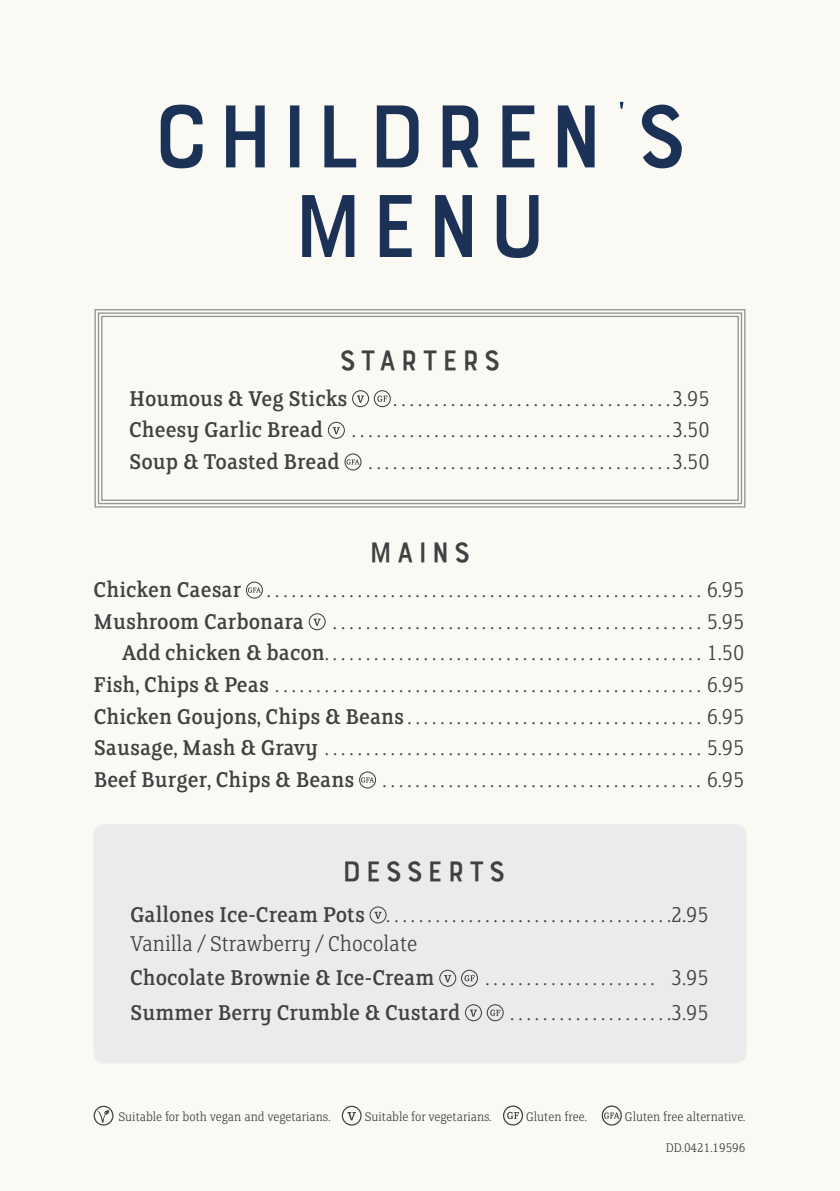
<style>
.page{position:relative;width:840px;height:1191px;background:#fff}
.page>*{position:absolute;margin:0;border:0;box-sizing:border-box;transform-origin:0 0}
.t1{font:99.6px/89.6px "Bourton Base Drop";letter-spacing:.03em;color:#1b3155;text-align:center}
.t2{font:32px "Bourton Base Drop";letter-spacing:.1em;color:#414042}
.t3{font:300 24px/31.6px "FS Clerkenwell";color:#414042;text-align:right}
.t4{font:24px "FS Clerkenwell";color:#414042}
.t5{font:300 14px "FS Clerkenwell";color:#414042}
.s1{font-weight:400}
</style>
<div class="page">
<div style="left:0;top:0;width:839px;height:1191px;background:#fbf9f4"></div>
<svg style="left:246px;top:581px;width:17px;height:17px"></svg>
<svg style="left:308px;top:613px;width:17px;height:17px"></svg>
<svg style="left:359px;top:771px;width:17px;height:17px"></svg>
<div style="left:94px;top:824px;width:652px;height:239px;background:#ebebec;border-radius:11px"></div>
<svg style="left:369px;top:906px;width:17px;height:17px"></svg>
<svg style="left:439px;top:969px;width:38px;height:17px"></svg>
<svg style="left:465px;top:1004px;width:38px;height:17px"></svg>
<svg style="left:94px;top:309px;width:651px;height:199px"></svg>
<div style="left:98px;top:312px;width:643px;height:192px;border:1px solid #939598"></div>
<div style="left:101px;top:316px;width:637px;height:185px;border:1px solid #939598"></div>
<svg style="left:352px;top:390px;width:38px;height:17px"></svg>
<svg style="left:328px;top:422px;width:17px;height:17px"></svg>
<svg style="left:344px;top:453px;width:17px;height:17px"></svg>
<svg style="left:94px;top:1105px;width:19px;height:20px"></svg>
<svg style="left:341px;top:1105px;width:20px;height:20px"></svg>
<svg style="left:503px;top:1105px;width:20px;height:20px"></svg>
<svg style="left:601px;top:1105px;width:20px;height:20px"></svg>
<h1 class="t1" style="left:151px;top:94px;width:539px">CHILDREN’S<br>MENU</h1>
<h2 class="t2" style="left:339px;top:341px;width:163px">STARTERS</h2>
<p class="t4" style="left:129px;top:387px;width:220px">Houmous &amp; Veg Sticks</p>
<p class="t3" style="left:129px;top:384px;width:582px;text-align:justify;text-indent:264px">. . . . . . . . . . . . . . . . . . . . . . . . . . . . . . . . . 3.95<br><span class="s1">Cheesy Garlic Bread</span> . . . . . . . . . . . . . . . . . . . . . . . . . . . . . . . . . . . . . . 3.50<br><span class="s1">Soup &amp; Toasted Bread</span> . . . . . . . . . . . . . . . . . . . . . . . . . . . . . . . . . . . . 3.50</p>
<h2 class="t2" style="left:369px;top:533px;width:103px">MAINS</h2>
<p class="t3" style="left:94px;top:575px;width:652px"><span class="s1">Chicken Caesar</span> . . . . . . . . . . . . . . . . . . . . . . . . . . . . . . . . . . . . . . . . . . . . . . . . . . . . . 6.95<br><span class="s1">Mushroom Carbonara</span> . . . . . . . . . . . . . . . . . . . . . . . . . . . . . . . . . . . . . . . . . . . . . 5.95<br><span class="s1">Add chicken &amp; bacon</span> . . . . . . . . . . . . . . . . . . . . . . . . . . . . . . . . . . . . . . . . . . . . . . 1.50<br><span class="s1">Fish, Chips &amp; Peas</span> . . . . . . . . . . . . . . . . . . . . . . . . . . . . . . . . . . . . . . . . . . . . . . . . . . . . 6.95<br><span class="s1">Chicken Goujons, Chips &amp; Beans</span> . . . . . . . . . . . . . . . . . . . . . . . . . . . . . . . . . . . . 6.95<br><span class="s1">Sausage, Mash &amp; Gravy</span> . . . . . . . . . . . . . . . . . . . . . . . . . . . . . . . . . . . . . . . . . . . . . . 5.95<br><span class="s1">Beef Burger, Chips &amp; Beans</span> . . . . . . . . . . . . . . . . . . . . . . . . . . . . . . . . . . . . . . . 6.95</p>
<h2 class="t2" style="left:341px;top:852px;width:166px">DESSERTS</h2>
<p class="t3" style="left:130px;top:901px;width:579px;line-height:28.8px;text-align:left"><span class="s1">Gallones Ice-Cream Pots</span> ...................................2.95<br>Vanilla / Strawberry / Chocolate</p>
<p class="t4" style="left:130px;top:966px;width:306px">Chocolate Brownie &amp; Ice-Cream</p>
<p class="t3" style="left:485px;top:963px;width:224px">. . . . . . . . . . . . . . . . . . . . . 3.95</p>
<p class="t4" style="left:130px;top:1001px;width:331px">Summer Berry Crumble &amp; Custard</p>
<p class="t3" style="left:510px;top:998px;width:200px">. . . . . . . . . . . . . . . . . . . 3.95</p>
<p class="t5" style="left:118px;top:1110px;width:212px">Suitable for both vegan and vegetarians.</p>
<p class="t5" style="left:364px;top:1110px;width:127px">Suitable for vegetarians.</p>
<p class="t5" style="left:526px;top:1110px;width:61px">Gluten free.</p>
<p class="t5" style="left:624px;top:1110px;width:121px">Gluten free alternative.</p>
<p class="t5" style="left:665px;top:1141px;width:81px">DD.0421.19596</p>
</div>
